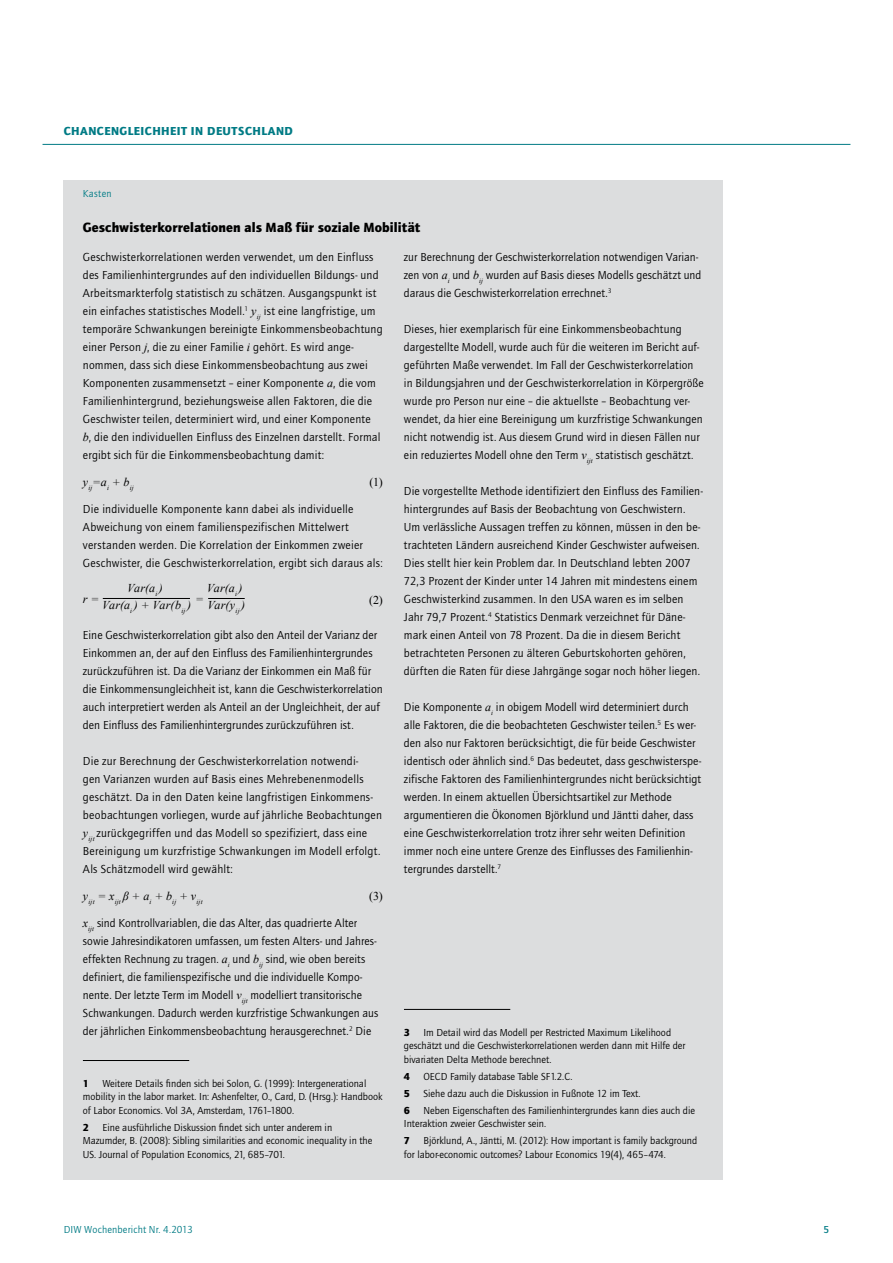
<style>
.page{position:relative;width:893px;height:1263px;background:#fff}
.page>*{position:absolute;margin:0;border:0;box-sizing:border-box;transform-origin:0 0}
.t1{font:900 13.8px "Quay Sans ITC Std";letter-spacing:.005em;color:#000}
.t2{font:12px/18px "Quay Sans ITC Std";letter-spacing:.01em;color:#000}
.t3{font:italic 12px/17px "Times New Roman";letter-spacing:-.005em;color:#000;text-align:center}
.t4{font:900 12px "Quay Sans ITC Std";letter-spacing:.04em;color:#007b85}
.t5{font:12px "Times New Roman";color:#000}
.t6{font:10.5px/13.5px "Quay Sans ITC Std";color:#000}
.t7{font:10.5px "Quay Sans ITC Std";letter-spacing:.015em;color:#007b85}
.t8{font:900 10.5px "Quay Sans ITC Std";color:#000}
.t9{font:500 10.5px "Quay Sans ITC Std";color:#007b85}
.t10{font:italic 6.9px "Times New Roman";letter-spacing:.025em;color:#000}
.s1{font-family:"Times New Roman";font-style:italic}
</style>
<div class="page">
<hr style="left:43px;top:144px;width:807px;height:1px;background:#007b85">
<div style="left:64px;top:180px;width:659px;height:999px;background:#dcddde"></div>
<hr style="left:103px;top:598px;width:87px;height:1px;background:#000">
<hr style="left:208px;top:598px;width:37px;height:1px;background:#000">
<hr style="left:83px;top:1060px;width:106px;height:1px;background:#000">
<hr style="left:404px;top:1009px;width:106px;height:1px;background:#000">
<p class="t4" style="left:64px;top:123px;width:231px">Chancengleichheit in Deutschland</p>
<p class="t7" style="left:83px;top:187px;width:30px">Kasten</p>
<p class="t1" style="left:83px;top:219px;width:339px">Geschwisterkorrelationen als Maß für soziale Mobilität</p>
<p class="t2" style="left:83px;top:248px;width:301px">Geschwisterkorrelationen werden verwendet, um den Einfluss des Familienhintergrundes auf den individuellen Bildungs- und Arbeitsmarkterfolg statistisch zu schätzen. Ausgangspunkt ist ein einfaches statistisches Modell.<sup>1</sup> <span class="s1">y</span><sub>ij</sub> ist eine langfristige, um temporäre Schwankungen bereinigte Einkommensbeobachtung einer Person <span class="s1">j</span>, die zu einer Familie <span class="s1">i</span> gehört. Es wird ange&shy;nommen, dass sich diese Einkommensbeobachtung aus zwei Komponenten zusammensetzt – einer Komponente <span class="s1">a</span>, die vom Familienhintergrund, beziehungsweise allen Faktoren, die die Geschwister teilen, determiniert wird, und einer Komponente<br><span class="s1">b</span>, die den individuellen Einfluss des Einzelnen darstellt. Formal ergibt sich für die Einkommensbeobachtung damit:</p>
<p class="t3" style="left:83px;top:473px;width:52px">y<sub>ij</sub>=a<sub>i</sub> + b<sub>ij</sub></p>
<p class="t5" style="left:370px;top:474px;width:15px">(1)</p>
<p class="t2" style="left:83px;top:500px;width:301px">Die individuelle Komponente kann dabei als individuelle Abweichung von einem familienspezifischen Mittelwert verstanden werden. Die Korrelation der Einkommen zweier Geschwister, die Geschwisterkorrelation, ergibt sich daraus als:</p>
<p class="t3" style="left:83px;top:590px;width:18px">r =</p>
<p class="t3" style="left:207px;top:579px;width:40px;text-align:left">Var(a<sub>i</sub>)<br>Var(y<sub>ij</sub>)</p>
<p class="t5" style="left:369px;top:592px;width:15px">(2)</p>
<p class="t2" style="left:83px;top:626px;width:301px">Eine Geschwisterkorrelation gibt also den Anteil der Varianz der Einkommen an, der auf den Einfluss des Familienhintergrundes zurückzuführen ist. Da die Varianz der Einkommen ein Maß für die Einkommensungleichheit ist, kann die Geschwisterkorrelation auch interpretiert werden als Anteil an der Ungleichheit, der auf den Einfluss des Familienhintergrundes zurückzuführen ist.</p>
<p class="t2" style="left:83px;top:752px;width:301px">Die zur Berechnung der Geschwisterkorrelation notwendi-<br>gen Varianzen wurden auf Basis eines Mehrebenenmodells geschätzt. Da in den Daten keine langfristigen Einkommens&shy;beobachtungen vorliegen, wurde auf jährliche Beobachtungen <span class="s1">y</span><sub>ijt</sub> zurückgegriffen und das Modell so spezifiziert, dass eine Bereinigung um kurzfristige Schwankungen im Modell erfolgt.<br>Als Schätzmodell wird gewählt:</p>
<p class="t10" style="left:83px;top:897px;width:121px"><sup>y</sup>ijt <sup>=</sup> <sup>x</sup>ijt <sup>β</sup> <sup>+</sup> <sup>a</sup>i <sup>+</sup> <sup>b</sup>ij <sup>+</sup> <sup>ν</sup>ijt</p>
<p class="t5" style="left:369px;top:888px;width:15px">(3)</p>
<p class="t2" style="left:83px;top:914px;width:297px"><span class="s1">x</span><sub>ijt</sub> sind Kontrollvariablen, die das Alter, das quadrierte Alter sowie Jahresindikatoren umfassen, um festen Alters- und Jahres&shy;effekten Rechnung zu tragen. <span class="s1">a</span><sub>i</sub> und <span class="s1">b</span><sub>ij</sub> sind, wie oben bereits definiert, die familienspezifische und die individuelle Kompo&shy;nente. Der letzte Term im Modell <span class="s1">ν</span><sub>ijt</sub> modelliert transitorische Schwankungen. Dadurch werden kurzfristige Schwankungen aus der jährlichen Einkommensbeobachtung herausgerechnet.<sup>2</sup> Die</p>
<p class="t3" style="left:102px;top:580px;width:90px">Var(a<sub>i</sub>)<br>Var(a<sub>i</sub>) + Var(b<sub>ij</sub>)</p>
<p class="t3" style="left:196px;top:590px;width:10px">=</p>
<p class="t6" style="left:83px;top:1077px;width:301px;text-indent:19px">Weitere Details finden sich bei Solon, G. (1999): Intergenerational mobility in the labor market. In: Ashenfelter, O., Card, D. (Hrsg.): Handbook of Labor Economics. Vol 3A, Amsterdam, 1761–1800.</p>
<p class="t8" style="left:83px;top:1121px;width:8px">2</p>
<p class="t8" style="left:83px;top:1077px;width:8px">1</p>
<p class="t6" style="left:83px;top:1121px;width:291px;text-indent:19px">Eine ausführliche Diskussion findet sich unter anderem in<br>Mazumder, B. (2008): Sibling similarities and economic inequality in the<br>US. Journal of Population Economics, 21, 685–701.</p>
<p class="t2" style="left:404px;top:248px;width:299px">zur Berechnung der Geschwisterkorrelation notwendigen Varian&shy;zen von <span class="s1">a</span><sub>i</sub> und <span class="s1">b</span><sub>ij</sub> wurden auf Basis dieses Modells geschätzt und daraus die Geschwisterkorrelation errechnet.<sup>3</sup></p>
<p class="t2" style="left:404px;top:320px;width:301px">Dieses, hier exemplarisch für eine Einkommensbeobachtung dargestellte Modell, wurde auch für die weiteren im Bericht auf&shy;geführten Maße verwendet. Im Fall der Geschwisterkorrelation in Bildungsjahren und der Geschwisterkorrelation in Körpergröße wurde pro Person nur eine – die aktuellste – Beobachtung ver&shy;wendet, da hier eine Bereinigung um kurzfristige Schwankungen nicht notwendig ist. Aus diesem Grund wird in diesen Fällen nur ein reduziertes Modell ohne den Term <span class="s1">ν</span><sub>ijt</sub> statistisch geschätzt.</p>
<p class="t2" style="left:404px;top:482px;width:300px">Die vorgestellte Methode identifiziert den Einfluss des Familien&shy;hintergrundes auf Basis der Beobachtung von Geschwistern.<br>Um verlässliche Aussagen treffen zu können, müssen in den be&shy;trachteten Ländern ausreichend Kinder Geschwister aufweisen.<br>Dies stellt hier kein Problem dar. In Deutschland lebten 2007<br>72,3 Prozent der Kinder unter 14 Jahren mit mindestens einem Geschwisterkind zusammen. In den USA waren es im selben Jahr 79,7 Prozent.<sup>4</sup> Statistics Denmark verzeichnet für Däne&shy;mark einen Anteil von 78 Prozent. Da die in diesem Bericht betrachteten Personen zu älteren Geburtskohorten gehören, dürften die Raten für diese Jahrgänge sogar noch höher liegen.</p>
<p class="t2" style="left:404px;top:698px;width:299px">Die Komponente <span class="s1">a</span><sub>i</sub> in obigem Modell wird determiniert durch alle Faktoren, die die beobachteten Geschwister teilen.<sup>5</sup> Es wer&shy;den also nur Faktoren berücksichtigt, die für beide Geschwister identisch oder ähnlich sind.<sup>6</sup> Das bedeutet, dass geschwisterspe&shy;zifische Faktoren des Familienhintergrundes nicht berücksichtigt werden. In einem aktuellen Übersichtsartikel zur Methode argumentieren die Ökonomen Björklund und Jäntti daher, dass eine Geschwisterkorrelation trotz ihrer sehr weiten Definition immer noch eine untere Grenze des Einflusses des Familienhin&shy;tergrundes darstellt.<sup>7</sup></p>
<p class="t6" style="left:404px;top:1025px;width:283px;text-indent:19px">Im Detail wird das Modell per Restricted Maximum Likelihood geschätzt und die Geschwisterkorrelationen werden dann mit Hilfe der bivariaten Delta Methode berechnet.</p>
<p class="t8" style="left:404px;top:1070px;width:8px">4</p>
<p class="t6" style="left:423px;top:1069px;width:150px">OECD Family database Table SF1.2.C.</p>
<p class="t8" style="left:404px;top:1087px;width:8px">5</p>
<p class="t6" style="left:423px;top:1086px;width:219px">Siehe dazu auch die Diskussion in Fußnote 12 im Text.</p>
<p class="t8" style="left:404px;top:1104px;width:8px">6</p>
<p class="t8" style="left:404px;top:1026px;width:8px">3</p>
<p class="t6" style="left:404px;top:1104px;width:293px;text-indent:19px">Neben Eigenschaften des Familienhintergrundes kann dies auch die<br>Interaktion zweier Geschwister sein.</p>
<p class="t8" style="left:404px;top:1134px;width:8px">7</p>
<p class="t6" style="left:404px;top:1134px;width:295px;text-indent:19px">Björklund, A., Jäntti, M. (2012): How important is family background for labor-economic outcomes? Labour Economics 19(4), 465–474.</p>
<p class="t7" style="left:64px;top:1223px;width:130px">DIW Wochenbericht Nr. 4.2013</p>
<p class="t9" style="left:823px;top:1223px;width:7px">5</p>
</div>
